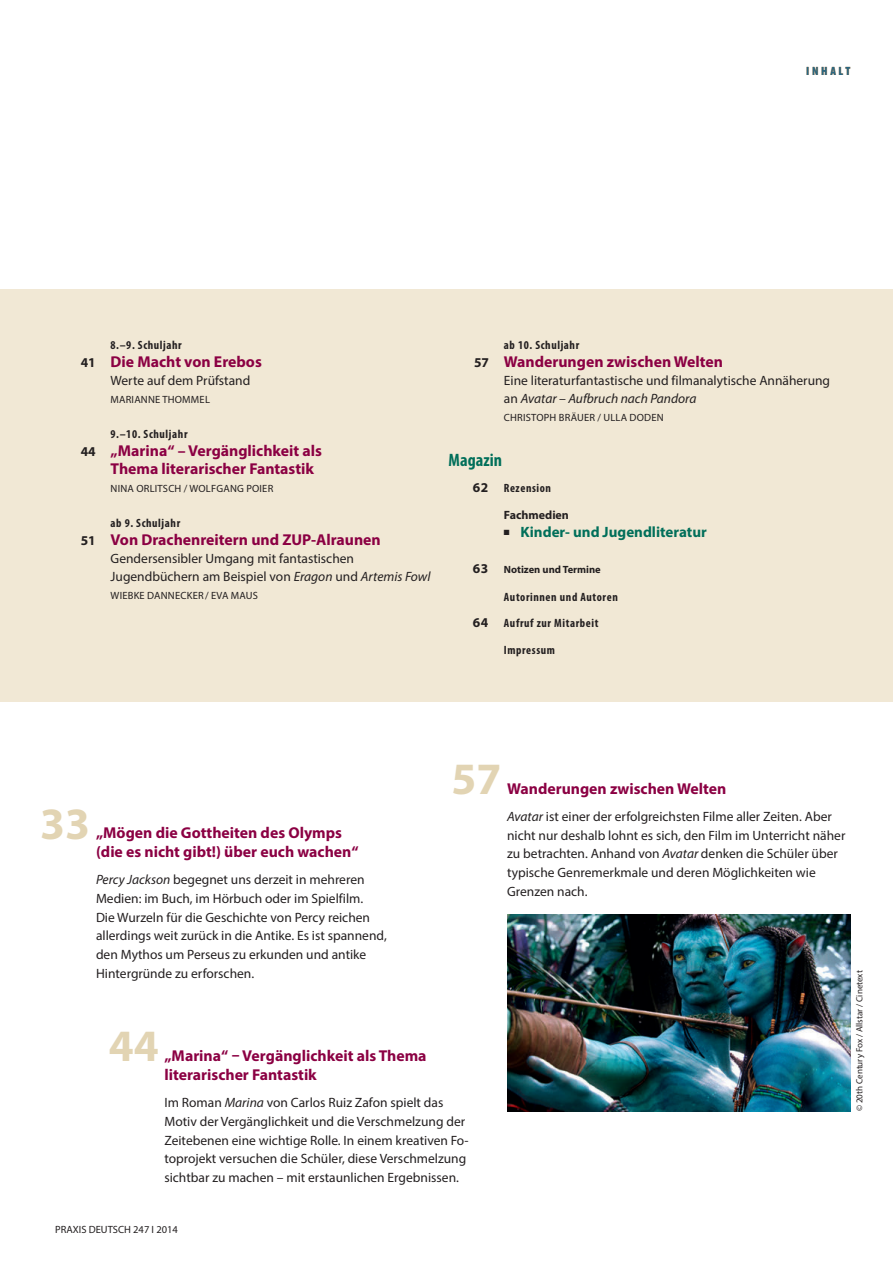
<style>
.page{position:relative;width:893px;height:1263px;background:#fff}
.page>*{position:absolute;margin:0;border:0;box-sizing:border-box;transform-origin:0 0}
.t1{font:700 45px "Myriad Pro";color:#e2d4b3}
.t2{font:700 condensed 18px "Myriad Pro";color:#016f5a}
.t3{font:700 15.75px/18.8px "Myriad Pro";color:#8b0043}
.t4{font:700 15px "Myriad Pro";color:#016f5a}
.t5{font:13.5px/18.8px "Myriad Pro";color:#231f20}
.t6{font:700 13.5px "Myriad Pro";color:#231f20}
.t7{font:700 condensed 12px "Myriad Pro";letter-spacing:.05em;color:#231f20}
.t8{font:700 12px "Myriad Pro";color:#231f20}
.t9{font:900 condensed 12px "Myriad Pro";letter-spacing:.22em;color:#286784}
.t10{font:10.5px "Myriad Pro";letter-spacing:.02em;color:#231f20}
.t11{font:10.5px "Myriad Pro";color:#231f20}
.t12{font:700 10.5px "Myriad Pro";color:#231f20}
.t13{font:9px "Myriad Pro";color:#231f20}
.s1{font-size:13.5px;color:#231f20}
.s2{font-style:italic}
.s3{color:#231f20}
</style>
<div class="page">
<div style="left:0;top:289px;width:893px;height:413px;background:#f1e8d5"></div>
<img style="left:507px;top:915px;width:343px;height:196px">
<p class="t9" style="left:806px;top:64px;width:46px">INHALT</p>
<p class="t7" style="left:111px;top:338px;width:73px">8.–9. Schuljahr</p>
<p class="t3" style="left:81px;top:352px;width:183px"><span class="s1">41</span> Die Macht von Erebos</p>
<p class="t5" style="left:111px;top:371px;width:141px">Werte auf dem Prüfstand</p>
<p class="t10" style="left:111px;top:393px;width:101px">MARIANNE THOMMEL</p>
<p class="t7" style="left:111px;top:427px;width:78px">9.–10. Schuljahr</p>
<p class="t3" style="left:111px;top:441px;width:213px;line-height:18px;text-indent:-30px"><span class="s1">44</span> „Marina“ – Vergänglichkeit als<br>Thema literarischer Fantastik</p>
<p class="t10" style="left:111px;top:482px;width:164px">NINA ORLITSCH / WOLFGANG POIER</p>
<p class="t7" style="left:111px;top:516px;width:71px">ab 9. Schuljahr</p>
<p class="t3" style="left:81px;top:530px;width:302px"><span class="s1">51</span> Von Drachenreitern und ZUP-Alraunen</p>
<p class="t5" style="left:111px;top:550px;width:321px;line-height:18px">Gendersensibler Umgang mit fantastischen<br>Jugendbüchern am Beispiel von <span class="s2">Eragon</span> und <span class="s2">Artemis Fowl</span></p>
<p class="t10" style="left:111px;top:589px;width:149px">WIEBKE DANNECKER / EVA MAUS</p>
<p class="t7" style="left:504px;top:338px;width:77px">ab 10. Schuljahr</p>
<p class="t3" style="left:474px;top:352px;width:251px"><span class="s1">57</span> Wanderungen zwischen Welten</p>
<p class="t5" style="left:504px;top:372px;width:328px;line-height:18px">Eine literaturfantastische und filmanalytische Annäherung an <span class="s2">Avatar – Aufbruch nach Pandora</span></p>
<p class="t10" style="left:504px;top:411px;width:161px">CHRISTOPH BRÄUER / ULLA DODEN</p>
<h2 class="t2" style="left:449px;top:448px;width:55px">Magazin</h2>
<p class="t6" style="left:473px;top:479px;width:17px">62</p>
<p class="t7" style="left:504px;top:481px;width:49px">Rezension</p>
<p class="t8" style="left:504px;top:507px;width:67px">Fachmedien</p>
<p class="t4" style="left:504px;top:522px;width:204px"><span class="s3">■</span> Kinder- und Jugendliteratur</p>
<p class="t6" style="left:473px;top:560px;width:17px">63</p>
<p class="t12" style="left:504px;top:563px;width:98px">Notizen und Termine</p>
<p class="t7" style="left:504px;top:589px;width:115px">Autorinnen und Autoren</p>
<p class="t6" style="left:473px;top:614px;width:17px">64</p>
<p class="t7" style="left:504px;top:616px;width:96px">Aufruf zur Mitarbeit</p>
<p class="t7" style="left:504px;top:642px;width:53px">Impressum</p>
<h1 class="t1" style="left:40px;top:794px;width:51px">33</h1>
<p class="t3" style="left:96px;top:823px;width:264px">„Mögen die Gottheiten des Olymps (die es nicht gibt!) über euch wachen“</p>
<p class="t5" style="left:96px;top:870px;width:292px"><span class="s2">Percy Jackson</span> begegnet uns derzeit in mehreren Medien: im Buch, im Hörbuch oder im Spielfilm.<br>Die Wurzeln für die Geschichte von Percy reichen allerdings weit zurück in die Antike. Es ist spannend, den Mythos um Perseus zu erkunden und antike Hintergründe zu erforschen.</p>
<h1 class="t1" style="left:451px;top:749px;width:51px">57</h1>
<p class="t3" style="left:507px;top:778px;width:221px">Wanderungen zwischen Welten</p>
<p class="t5" style="left:507px;top:807px;width:340px"><span class="s2">Avatar</span> ist einer der erfolgreichsten Filme aller Zeiten. Aber nicht nur deshalb lohnt es sich, den Film im Unterricht näher zu betrachten. Anhand von <span class="s2">Avatar</span> denken die Schüler über typische Genremerkmale und deren Möglichkeiten wie Grenzen nach.</p>
<h1 class="t1" style="left:109px;top:1016px;width:51px">44</h1>
<p class="t3" style="left:164px;top:1046px;width:264px">„Marina“ – Vergänglichkeit als Thema literarischer Fantastik</p>
<p class="t5" style="left:164px;top:1093px;width:306px">Im Roman <span class="s2">Marina</span> von Carlos Ruiz Zafon spielt das Motiv der Vergänglichkeit und die Verschmelzung der Zeitebenen eine wichtige Rolle. In einem kreativen Fo&shy;toprojekt versuchen die Schüler, diese Verschmelzung sichtbar zu machen – mit erstaunlichen Ergebnissen.</p>
<p class="t13" style="left:854px;top:1111px;width:142px;rotate:-90deg">© 20th Century Fox / Allstar / Cinetext</p>
<p class="t11" style="left:55px;top:1222px;width:124px">PRAXIS DEUTSCH 247 I 2014</p>
</div>
